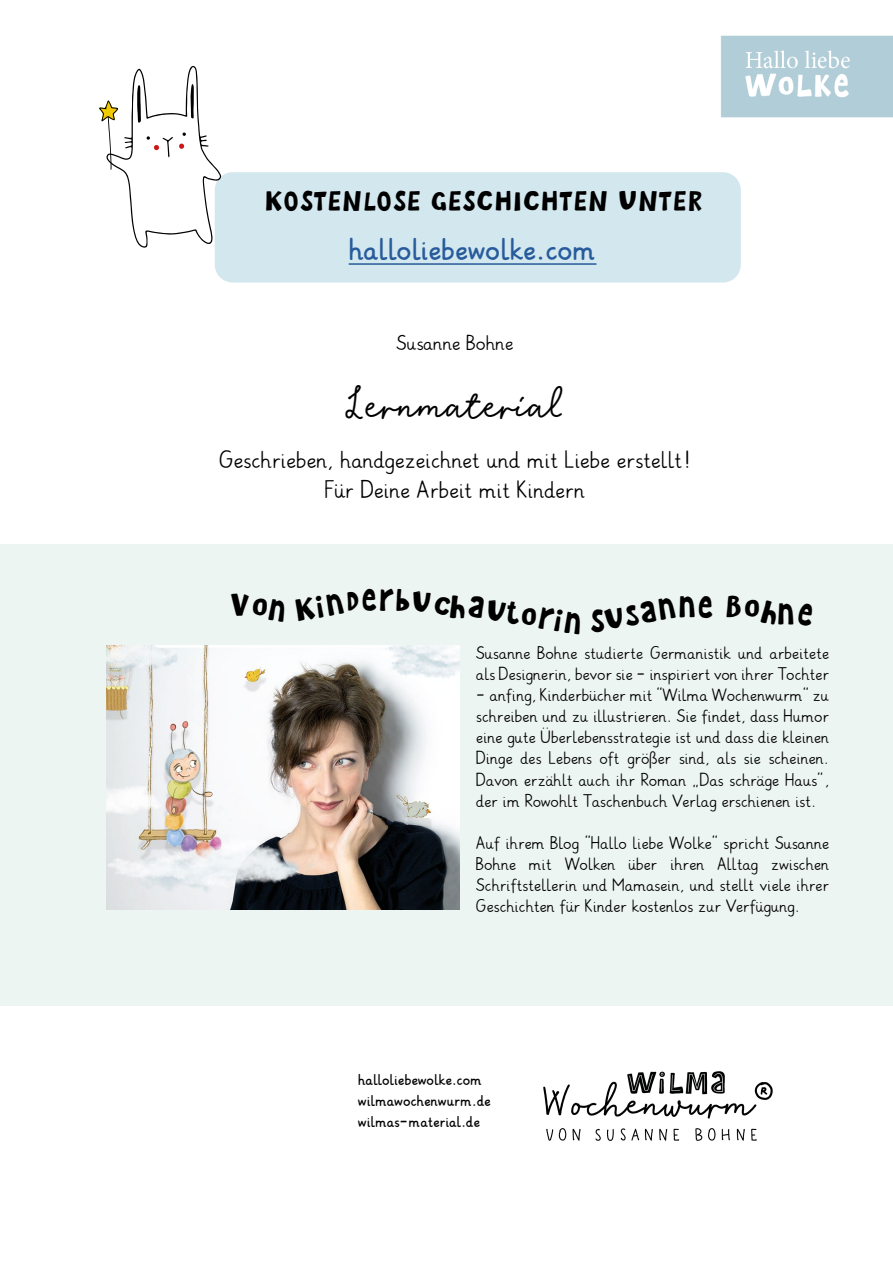
<style>
.page{position:relative;width:893px;height:1263px;background:#fff}
.page>*{position:absolute;margin:0;border:0;box-sizing:border-box;transform-origin:0 0}
.t1{font:90px "SB Extras Fill";color:#f2ca01}
.t2{font:40.5px "SB One";letter-spacing:.025em;color:#000}
.t3{font:40.5px "SB Three";color:#000}
.t4{font:36px "SB Three";color:#000}
.t5{font:700 30px "Grundschrift";color:#275b9b}
.t6{font:22.5px/30px "Grundschrift";color:#000;text-align:center}
.t7{font:19.5px "Grundschrift";color:#000}
.t8{font:16.5px/21px "Grundschrift";color:#000;text-align:justify}
.t9{font:700 15px/21px "Grundschrift";color:#000}
</style>
<div class="page">
<div style="left:0;top:544px;width:893px;height:462px;background:#edf5f2"></div>
<div style="left:215px;top:172px;width:526px;height:111px;background:#d2e7ee;border-radius:18px"></div>
<img style="left:106px;top:645px;width:353px;height:265px">
<svg style="left:99px;top:66px;width:122px;height:182px"></svg>
<img style="left:721px;top:35px;width:172px;height:83px">
<img style="left:543px;top:1071px;width:230px;height:70px">
<hr style="left:349px;top:263px;width:247px;height:2px;background:#275b9b">
<h1 class="t1" style="left:95px;top:91px;width:29px">p</h1>
<h3 class="t4" style="left:264px;top:180px;width:440px">KOSTENLOSE GESCHICHTEN UNTER</h3>
<h3 class="t5" style="left:349px;top:230px;width:249px">halloliebewolke.com</h3>
<p class="t7" style="left:396px;top:330px;width:118px">Susanne Bohne</p>
<h2 class="t2" style="left:347px;top:382px;width:216px">Lernmaterial</h2>
<h3 class="t6" style="left:219px;top:445px;width:473px">Geschrieben, handgezeichnet und mit Liebe erstellt!<br>Für Deine Arbeit mit Kindern</h3>
<h2 class="t3" style="left:394px;top:578px;width:18px">b</h2>
<p class="t8" style="left:476px;top:643px;width:354px">Susanne Bohne studierte Germanistik und arbeitete als Designerin, bevor sie - inspiriert von ihrer Tochter</p>
<p class="t8" style="left:476px;top:685px;width:354px">- anfing, Kinderbücher mit "Wilma Wochenwurm" zu schreiben und zu illustrieren. Sie findet, dass Humor eine gute Überlebensstrategie ist und dass die kleinen Dinge des Lebens oft größer sind, als sie scheinen.<br>Davon erzählt auch ihr Roman „Das schräge Haus“, der im Rowohlt Taschenbuch Verlag erschienen ist.</p>
<p class="t8" style="left:476px;top:832px;width:354px">Auf ihrem Blog "Hallo liebe Wolke" spricht Susanne Bohne mit Wolken über ihren Alltag zwischen Schriftstellerin und Mamasein, und stellt viele ihrer Geschichten für Kinder kostenlos zur Verfügung.</p>
<p class="t9" style="left:358px;top:1069px;width:134px">halloliebewolke.com wilmawochenwurm.de wilmas-material.de</p>
</div>
